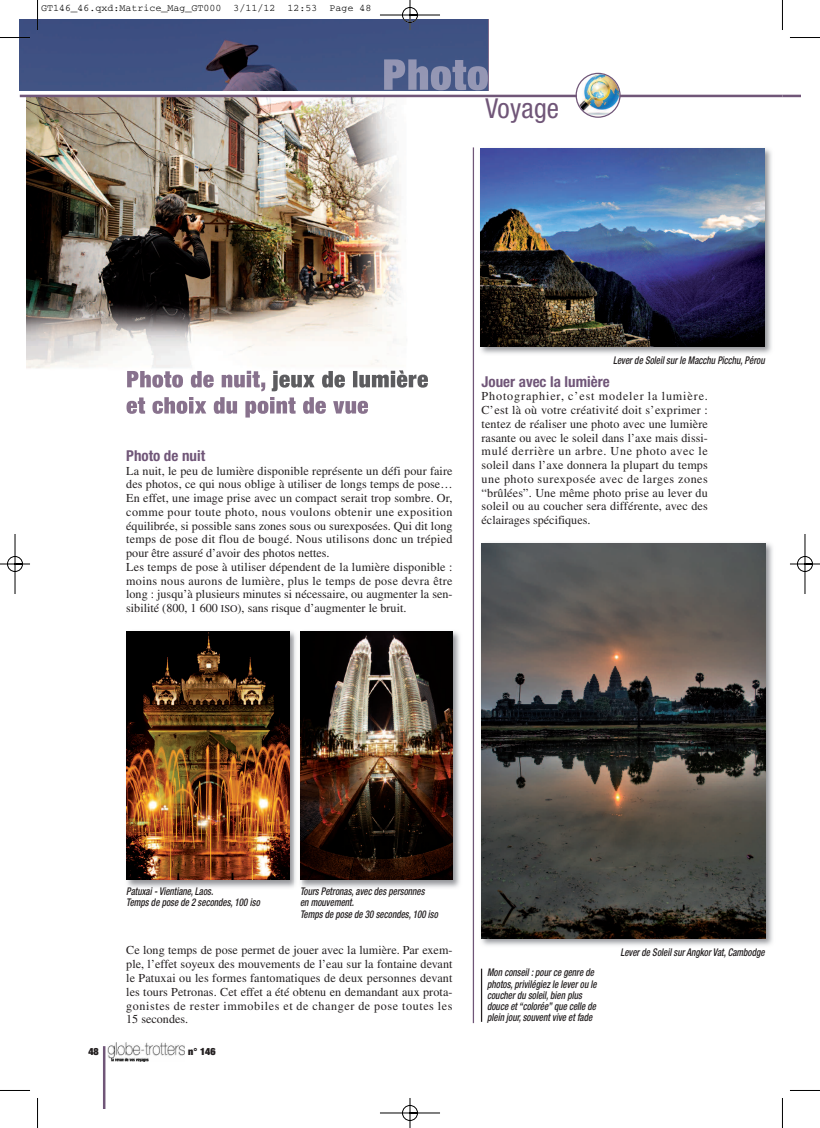
<style>
.page{position:relative;width:820px;height:1128px;background:#fff}
.page>*{position:absolute;margin:0;border:0;box-sizing:border-box;transform-origin:0 0}
.t1{font:condensed 27.5px "Helvetica Neue LT Std";letter-spacing:.01em;color:#705678}
.t2{font:700 condensed 15px "Helvetica Neue LT Std";color:#705678}
.t3{font:12.12px/13.8px "Times LT Std";letter-spacing:.005em;color:#231f20;text-align:justify}
.t4{font:italic 500 condensed 10.62px/11.2px "Helvetica Neue LT Std";color:#231f20;scale:.85 1}
.t5{font:10px "Courier";color:#000}
.t6{font:900 condensed 10px "Helvetica Neue LT Std";color:#231f20}
.s1{font-size:10.25px}
</style>
<div class="page">
<img style="left:0;top:0;width:819px;height:1127px">
<p class="t5" style="left:41px;top:5px;width:332px">GT146_46.qxd:Matrice_Mag_GT000 3/11/12 12:53 Page 48</p>
<h1 class="t1" style="left:485px;top:98px;width:75px">Voyage</h1>
<p class="t2" style="left:126px;top:450px;width:80px">Photo de nuit</p>
<p class="t3" style="left:126px;top:465px;width:327px;text-align:left">La nuit, le peu de lumière disponible représente un défi pour faire des photos, ce qui nous oblige à utiliser de longs temps de pose… En effet, une image prise avec un compact serait trop sombre. Or, comme pour toute photo, nous voulons obtenir une exposition équilibrée, si possible sans zones sous ou surexposées. Qui dit long temps de pose dit flou de bougé. Nous utilisons donc un trépied pour être assuré d’avoir des photos nettes.<br>Les temps de pose à utiliser dépendent de la lumière disponible : moins nous aurons de lumière, plus le temps de pose devra être long : jusqu’à plusieurs minutes si nécessaire, ou augmenter la sen&shy;sibilité (800, 1 600 <span class="s1">ISO</span>), sans risque d’augmenter le bruit.</p>
<p class="t4" style="left:612px;top:356px;width:180px">Lever de Soleil sur le Macchu Picchu, Pérou</p>
<p class="t2" style="left:481px;top:376px;width:129px">Jouer avec la lumière</p>
<p class="t3" style="left:481px;top:390px;width:228px">Photographier, c’est modeler la lumière.<br>C’est là où votre créativité doit s’exprimer : tentez de réaliser une photo avec une lumière rasante ou avec le soleil dans l’axe mais dissi&shy;mulé derrière un arbre. Une photo avec le soleil dans l’axe donnera la plupart du temps une photo surexposée avec de larges zones “brûlées”. Une même photo prise au lever du soleil ou au coucher sera différente, avec des éclairages spécifiques.</p>
<p class="t4" style="left:126px;top:886px;width:159px">Patuxai - Vientiane, Laos.<br>Temps de pose de 2 secondes, 100 iso</p>
<p class="t4" style="left:300px;top:886px;width:164px">Tours Petronas, avec des personnes<br>en mouvement.<br>Temps de pose de 30 secondes, 100 iso</p>
<p class="t3" style="left:126px;top:944px;width:327px">Ce long temps de pose permet de jouer avec la lumière. Par exem&shy;ple, l’effet soyeux des mouvements de l’eau sur la fontaine devant le Patuxai ou les formes fantomatiques de deux personnes devant les tours Petronas. Cet effet a été obtenu en demandant aux prota&shy;gonistes de rester immobiles et de changer de pose toutes les 15 secondes.</p>
<p class="t6" style="left:88px;top:1047px;width:12px">48</p>
<p class="t6" style="left:188px;top:1047px;width:29px">n° 146</p>
<p class="t4" style="left:487px;top:967px;width:130px">Mon conseil : pour ce genre de photos, privilégiez le lever ou le coucher du soleil, bien plus douce et “colorée” que celle de plein jour, souvent vive et fade</p>
<p class="t4" style="left:620px;top:947px;width:171px">Lever de Soleil sur Angkor Vat, Cambodge</p>
</div>
